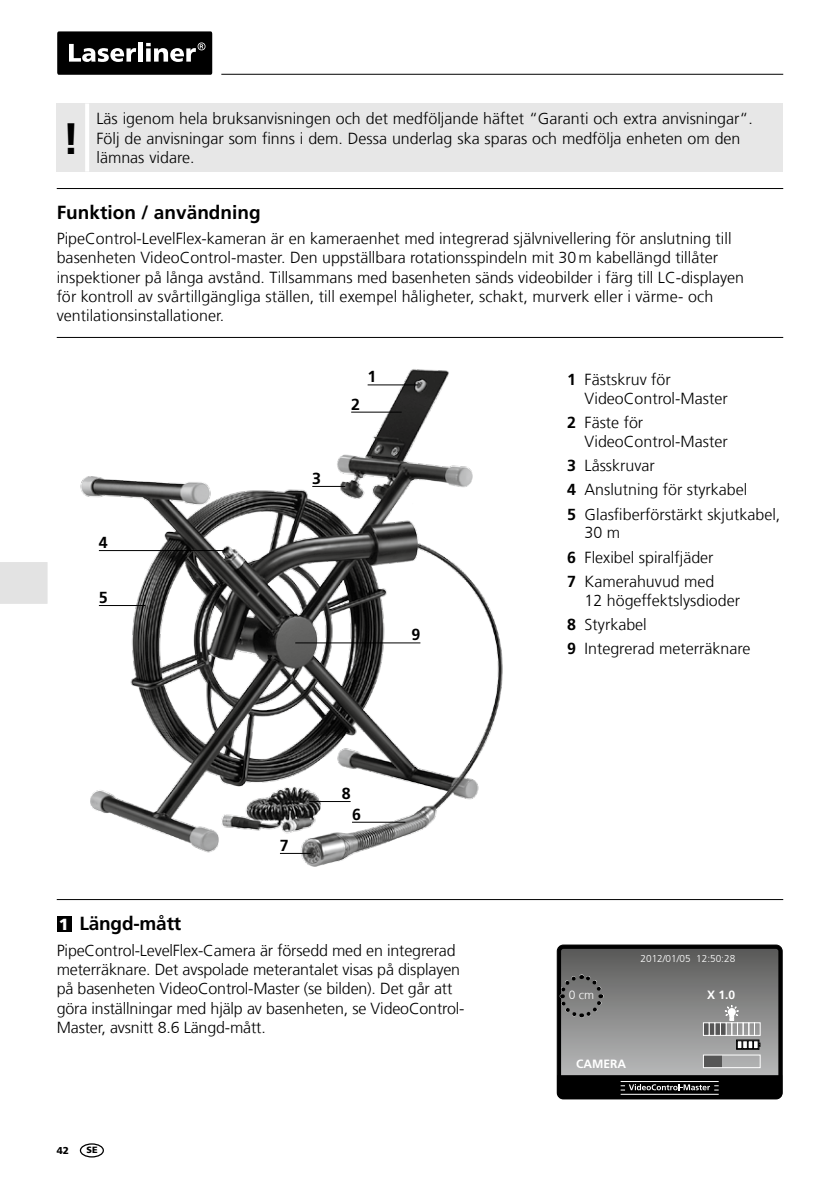
<style>
.page{position:relative;width:840px;height:1191px;background:#fff}
.page>*{position:absolute;margin:0;border:0;box-sizing:border-box;transform-origin:0 0}
.t1{font:700 44px "Frutiger LT Com";color:#000}
.t2{font:700 19px "Frutiger LT Com";color:#000}
.t3{font:300 16px/19.2px "Frutiger LT Com";color:#000}
.t4{font:700 16px/24.2px "Frutiger LT Com";color:#000}
.t5{font:900 16px "Frutiger LT Com";color:#fff}
.t6{font:700 12px "Frutiger LT Com";color:#fff}
.t7{font:300 12px "Frutiger LT Com";color:#fff}
.t8{font:300 10px "Frutiger LT Com";color:#fff}
.t9{font:900 10px "Frutiger LT Com";color:#000}
.t10{font:900 9px "Frutiger LT Com";color:#000}
</style>
<div class="page">
<hr style="left:221px;top:74px;width:561px;height:1px;background:#000">
<div style="left:57px;top:31px;width:155px;height:44px;background:#000;border-radius:2px"></div>
<svg style="left:69px;top:44px;width:67px;height:18px"></svg>
<div style="left:138px;top:43px;width:5px;height:19px;background:#fff"></div>
<svg style="left:146px;top:42px;width:59px;height:20px"></svg>
<div style="left:0;top:562px;width:48px;height:42px;background:#e3e3e3"></div>
<div style="left:80px;top:1143px;width:24px;height:14px;border:1px solid #000;border-radius:50%"></div>
<div style="left:57px;top:103px;width:725px;height:68px;background:#e7e7e7"></div>
<hr style="left:85px;top:103px;width:4px;height:68px;background:#fff">
<hr style="left:57px;top:188px;width:725px;height:1px;background:#000">
<hr style="left:57px;top:337px;width:725px;height:1px;background:#000">
<hr style="left:57px;top:899px;width:725px;height:1px;background:#000">
<div style="left:57px;top:916px;width:15px;height:15px;background:#000"></div>
<svg style="left:557px;top:945px;width:224px;height:154px;background:#707070"></svg>
<img style="left:80px;top:369px;width:423px;height:498px">
<hr style="left:367px;top:384px;width:51px;height:1px;background:#000">
<hr style="left:352px;top:822px;width:53px;height:1px;background:#000">
<hr style="left:99px;top:605px;width:46px;height:1px;background:#000">
<hr style="left:99px;top:550px;width:126px;height:1px;background:#000">
<hr style="left:351px;top:412px;width:50px;height:1px;background:#000">
<hr style="left:312px;top:486px;width:33px;height:1px;background:#000">
<hr style="left:280px;top:853px;width:30px;height:1px;background:#000">
<hr style="left:309px;top:801px;width:41px;height:1px;background:#000">
<hr style="left:295px;top:642px;width:125px;height:1px;background:#000">
<h1 class="t1" style="left:62px;top:113px;width:19px">!</h1>
<p class="t3" style="left:96px;top:109px;width:657px">Läs igenom hela bruksanvisningen och det medföljande häftet “Garanti och extra anvisningar“.<br>Följ de anvisningar som finns i dem. Dessa underlag ska sparas och medfölja enheten om den lämnas vidare.</p>
<p class="t2" style="left:57px;top:201px;width:205px">Funktion / användning</p>
<p class="t3" style="left:57px;top:229px;width:688px">PipeControl-LevelFlex-kameran är en kameraenhet med integrerad självnivellering för anslutning till basenheten VideoControl-master. Den uppställbara rotationsspindeln mit 30m kabellängd tillåter inspektioner på långa avstånd. Tillsammans med basenheten sänds videobilder i färg till LC-displayen för kontroll av svårtillgängliga ställen, till exempel håligheter, schakt, murverk eller i värme- och ventilationsinstallationer.</p>
<p class="t4" style="left:99px;top:530px;width:10px">4</p>
<p class="t4" style="left:99px;top:585px;width:10px">5</p>
<p class="t4" style="left:312px;top:466px;width:10px">3</p>
<p class="t4" style="left:351px;top:392px;width:10px">2</p>
<p class="t4" style="left:367px;top:365px;width:10px">1</p>
<p class="t4" style="left:411px;top:623px;width:10px">9</p>
<p class="t4" style="left:280px;top:833px;width:10px">7</p>
<p class="t4" style="left:341px;top:781px;width:10px">8</p>
<p class="t4" style="left:352px;top:802px;width:10px">6</p>
<p class="t4" style="left:567px;top:368px;width:10px">1</p>
<p class="t4" style="left:567px;top:411px;width:10px">2</p>
<p class="t4" style="left:567px;top:453px;width:10px;text-align:justify">3<br>4<br>5</p>
<p class="t4" style="left:567px;top:545px;width:10px">6<br>7</p>
<p class="t4" style="left:567px;top:612px;width:10px">8<br>9</p>
<p class="t3" style="left:584px;top:371px;width:144px;line-height:18.6px">Fästskruv för<br>VideoControl-Master</p>
<p class="t3" style="left:584px;top:413px;width:144px;line-height:18.6px">Fäste för<br>VideoControl-Master</p>
<p class="t3" style="left:584px;top:454px;width:197px;line-height:24.2px">Låsskruvar<br>Anslutning för styrkabel<br>Glasfiberförstärkt skjutkabel,</p>
<p class="t3" style="left:584px;top:521px;width:131px;line-height:24.2px">30 m<br>Flexibel spiralfjäder<br>Kamerahuvud med</p>
<p class="t3" style="left:584px;top:588px;width:167px;line-height:24.2px">12 högeffektslysdioder<br>Styrkabel<br>Integrerad meterräknare</p>
<p class="t2" style="left:79px;top:912px;width:103px">Längd-mått</p>
<p class="t3" style="left:57px;top:941px;width:409px">PipeControl-LevelFlex-Camera är försedd med en integrerad meterräknare. Det avspolade meterantalet visas på displayen på basenheten VideoControl-Master (se bilden). Det går att göra inställningar med hjälp av basenheten, se VideoControl-Master, avsnitt 8.6 Längd-mått.</p>
<p class="t8" style="left:640px;top:952px;width:96px">2012/01/05 12:50:28</p>
<p class="t6" style="left:575px;top:1057px;width:51px">CAMERA</p>
<p class="t5" style="left:59px;top:914px;width:11px">1</p>
<p class="t7" style="left:568px;top:988px;width:27px">0 cm</p>
<p class="t6" style="left:706px;top:988px;width:30px">X 1.0</p>
<p class="t9" style="left:57px;top:1144px;width:14px">42</p>
<p class="t10" style="left:87px;top:1144px;width:13px">SE</p>
</div>
